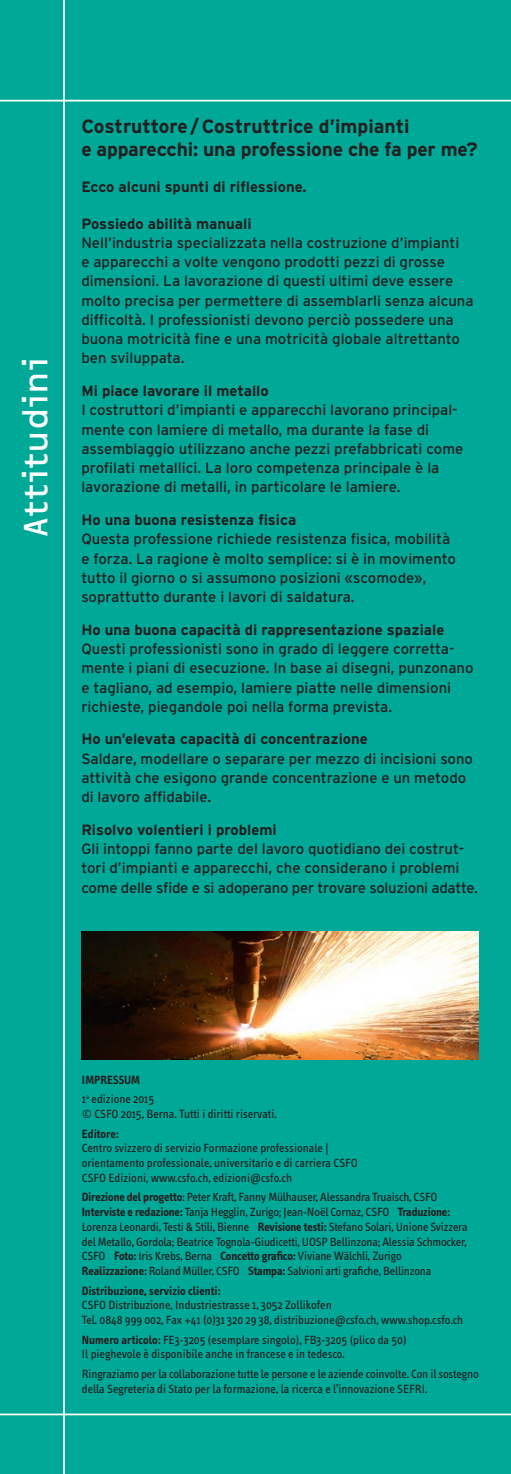
<style>
.page{position:relative;width:511px;height:1474px;background:#fff}
.page>*{position:absolute;margin:0;border:0;box-sizing:border-box;transform-origin:0 0}
.t1{font:35px "OCRF";color:#fff}
.t2{font:700 19.25px/22.8px "Interstate";letter-spacing:-.01em;color:#231f20}
.t3{font:14.88px/19.2px "Interstate";color:#231f20}
.t4{font:700 14.88px "Interstate";color:#231f20}
.t5{font:12.25px/14.7px "Info Text";letter-spacing:-.01em;color:#231f20}
.t6{font:700 12.25px "Info Text";color:#231f20}
.s1{font-weight:700}
</style>
<div class="page">
<div style="left:0;top:0;width:511px;height:1473px;background:#00a898"></div>
<hr style="left:0;top:100px;width:511px;height:1px;background:#fff">
<hr style="left:63px;top:0;width:2px;height:1473px;background:#fff">
<hr style="left:0;top:1413px;width:511px;height:2px;background:#fff">
<img style="left:81px;top:931px;width:397px;height:128px">
<h1 class="t1" style="left:14px;top:536px;width:181px;rotate:-90deg">Attitudini</h1>
<p class="t2" style="left:81px;top:115px;width:398px">Costruttore / Costruttrice d’impianti<br>e apparecchi: una professione che fa per me?</p>
<p class="t4" style="left:81px;top:179px;width:227px">Ecco alcuni spunti di riflessione.</p>
<p class="t4" style="left:81px;top:215px;width:172px">Possiedo abilità manuali</p>
<p class="t3" style="left:81px;top:233px;width:394px">Nell’industria specializzata nella costruzione d’impianti<br>e apparecchi a volte vengono prodotti pezzi di grosse dimensioni. La lavorazione di questi ultimi deve essere molto precisa per permettere di assemblarli senza alcuna difficoltà. I professionisti devono perciò possedere una buona motricità fine e una motricità globale altrettanto ben sviluppata.</p>
<p class="t4" style="left:81px;top:382px;width:189px">Mi piace lavorare il metallo</p>
<p class="t3" style="left:81px;top:400px;width:384px">I costruttori d’impianti e apparecchi lavorano principal&shy;mente con lamiere di metallo, ma durante la fase di assemblaggio utilizzano anche pezzi prefabbricati come profilati metallici. La loro competenza principale è la lavorazione di metalli, in particolare le lamiere.</p>
<p class="t4" style="left:81px;top:511px;width:216px">Ho una buona resistenza fisica</p>
<p class="t3" style="left:81px;top:529px;width:376px">Questa professione richiede resistenza fisica, mobilità e forza. La ragione è molto semplice: si è in movimento tutto il giorno o si assumono posizioni «scomode», soprattutto durante i lavori di saldatura.</p>
<p class="t4" style="left:81px;top:621px;width:364px">Ho una buona capacità di rappresentazione spaziale</p>
<p class="t3" style="left:81px;top:639px;width:394px">Questi professionisti sono in grado di leggere corretta&shy;mente i piani di esecuzione. In base ai disegni, punzonano e tagliano, ad esempio, lamiere piatte nelle dimensioni richieste, piegandole poi nella forma prevista.</p>
<p class="t4" style="left:81px;top:731px;width:288px">Ho un’elevata capacità di concentrazione</p>
<p class="t3" style="left:81px;top:748px;width:393px">Saldare, modellare o separare per mezzo di incisioni sono attività che esigono grande concentrazione e un metodo di lavoro affidabile.</p>
<p class="t4" style="left:81px;top:821px;width:197px">Risolvo volentieri i problemi</p>
<p class="t3" style="left:81px;top:839px;width:398px">Gli intoppi fanno parte del lavoro quotidiano dei costrut&shy;tori d’impianti e apparecchi, che considerano i problemi come delle sfide e si adoperano per trovare soluzioni adatte.</p>
<p class="t5" style="left:82px;top:1069px;width:74px;line-height:19.6px"><span class="s1">IMPRESSUM<br></span>1<sup>a</sup> edizione 2015</p>
<p class="t5" style="left:82px;top:1106px;width:196px">© CSFO 2015, Berna. Tutti i diritti riservati.</p>
<p class="t6" style="left:82px;top:1126px;width:38px">Editore:</p>
<p class="t5" style="left:82px;top:1141px;width:277px">Centro svizzero di servizio Formazione professionale | orientamento professionale, universitario e di carriera CSFO<br>CSFO Edizioni, www.csfo.ch, edizioni@csfo.ch</p>
<p class="t5" style="left:82px;top:1190px;width:387px"><span class="s1">Direzione del progetto</span>: Peter Kraft, Fanny Mülhauser, Alessandra Truaisch, CSFO <span class="s1">Interviste e redazione:</span> Tanja Hegglin, Zurigo; Jean-Noël Cornaz, CSFO <span class="s1">Traduzione:<br></span>Lorenza Leonardi, Testi &amp; Stili, Bienne <span class="s1">Revisione testi:</span> Stefano Solari, Unione Svizzera del Metallo, Gordola; Beatrice Tognola-Giudicetti, UOSP Bellinzona; Alessia Schmocker, CSFO <span class="s1">Foto:</span> Iris Krebs, Berna <span class="s1">Concetto grafico:</span> Viviane Wälchli, Zurigo <span class="s1">Realizzazione:</span> Roland Müller, CSFO <span class="s1">Stampa:</span> Salvioni arti grafiche, Bellinzona</p>
<p class="t6" style="left:82px;top:1283px;width:140px">Distribuzione, servizio clienti:</p>
<p class="t5" style="left:82px;top:1297px;width:383px">CSFO Distribuzione, Industriestrasse 1, 3052 Zollikofen<br>Tel. 0848 999 002, Fax +41 (0)31 320 29 38, distribuzione@csfo.ch, www.shop.csfo.ch</p>
<p class="t5" style="left:82px;top:1332px;width:326px"><span class="s1">Numero articolo:</span> FE3-3205 (esemplare singolo), FB3-3205 (plico da 50)<br>Il pieghevole è disponibile anche in francese e in tedesco.</p>
<p class="t5" style="left:82px;top:1366px;width:398px">Ringraziamo per la collaborazione tutte le persone e le aziende coinvolte. Con il sostegno della Segreteria di Stato per la formazione, la ricerca e l’innovazione SEFRI.</p>
</div>
